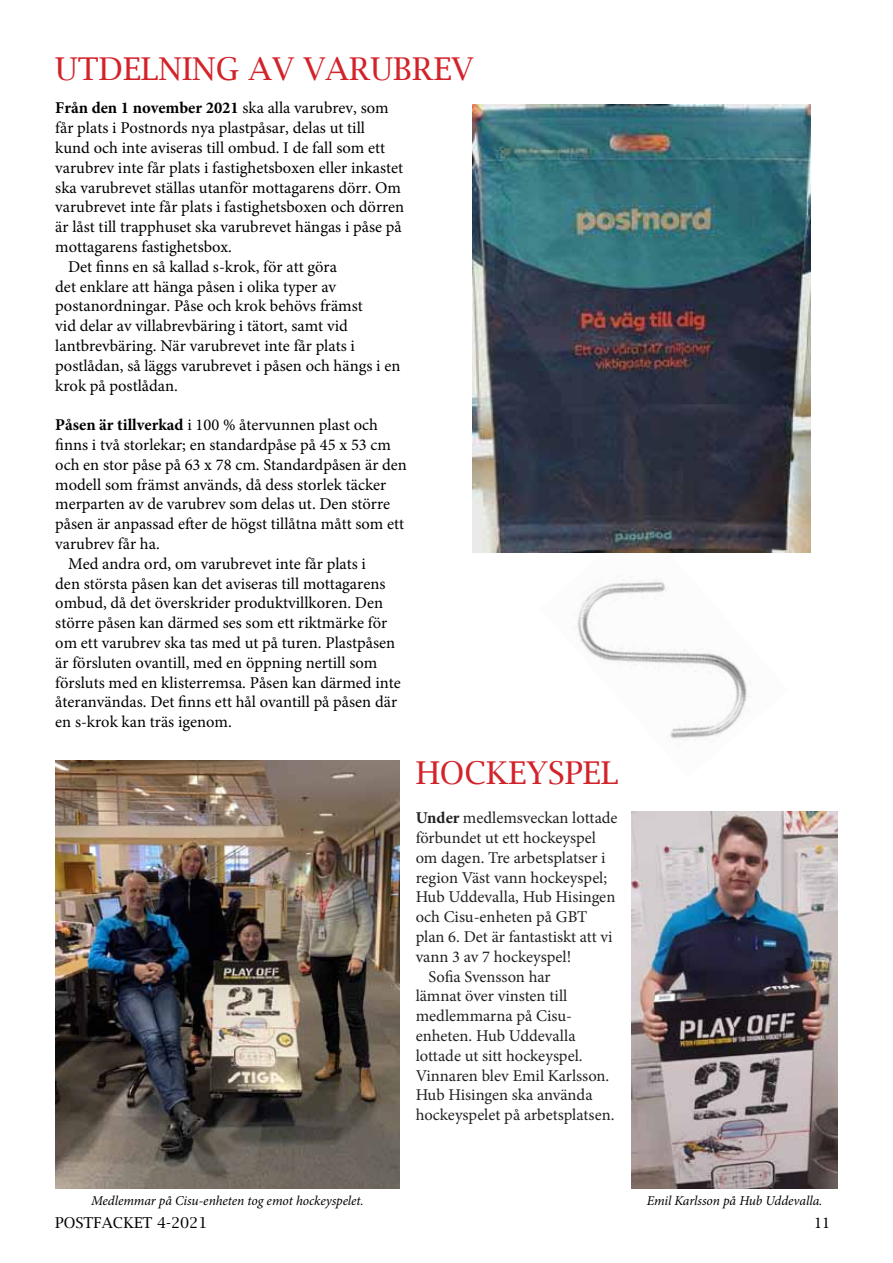
<style>
.page{position:relative;width:893px;height:1263px;background:#fff}
.page>*{position:absolute;margin:0;border:0;box-sizing:border-box;transform-origin:0 0}
.t1{font:31.5px "Lucida Bright";color:#d2232a}
.t2{font:16.5px "Minion Pro";color:#000}
.t3{font:16.5px "Minion Pro";color:#212121}
.t4{font:700 16.5px "Minion Pro";color:#000}
.t5{font:15px "Lucida Bright";color:#000}
.t6{font:italic 13.5px "Minion Pro";letter-spacing:-.005em;color:#000}
.s1{font-weight:400}
.s2{font-weight:700}
</style>
<div class="page">
<img style="left:577px;top:579px;width:173px;height:160px">
<img style="left:472px;top:105px;width:339px;height:448px">
<img style="left:55px;top:760px;width:345px;height:428px">
<img style="left:631px;top:811px;width:207px;height:377px">
<h1 class="t1" style="left:55px;top:50px;width:420px">UTDELNING AV VARUBREV</h1>
<p class="t4" style="left:55px;top:96px;width:335px">Från den 1 november 2021 <span class="s1">ska alla varubrev, som</span></p>
<p class="t2" style="left:55px;top:117px;width:311px">får plats i Postnords nya plastpåsar, delas ut till</p>
<p class="t2" style="left:55px;top:137px;width:331px">kund och inte aviseras till ombud. I de fall som ett</p>
<p class="t2" style="left:55px;top:156px;width:349px">varubrev inte får plats i fastighetsboxen eller inkastet</p>
<p class="t2" style="left:55px;top:176px;width:347px">ska varubrevet ställas utanför mottagarens dörr. Om</p>
<p class="t2" style="left:55px;top:196px;width:351px">varubrevet inte får plats i fastighetsboxen och dörren</p>
<p class="t2" style="left:55px;top:216px;width:348px">är låst till trapphuset ska varubrevet hängas i påse på</p>
<p class="t2" style="left:55px;top:236px;width:178px">mottagarens fastighetsbox.</p>
<p class="t2" style="left:68px;top:255px;width:270px">Det finns en så kallad s-krok, för att göra</p>
<p class="t2" style="left:55px;top:275px;width:282px">det enklare att hänga påsen i olika typer av</p>
<p class="t2" style="left:55px;top:295px;width:309px">postanordningar. Påse och krok behövs främst</p>
<p class="t2" style="left:55px;top:315px;width:294px">vid delar av villabrevbäring i tätort, samt vid</p>
<p class="t2" style="left:55px;top:335px;width:301px">lantbrevbäring. När varubrevet inte får plats i</p>
<p class="t2" style="left:55px;top:354px;width:347px">postlådan, så läggs varubrevet i påsen och hängs i en</p>
<p class="t2" style="left:55px;top:374px;width:124px">krok på postlådan.</p>
<p class="t2" style="left:55px;top:414px;width:324px"><span class="s2">Påsen är tillverkad</span> i 100 % återvunnen plast och</p>
<p class="t2" style="left:55px;top:434px;width:337px">finns i två storlekar; en standardpåse på 45 x 53 cm</p>
<p class="t2" style="left:55px;top:453px;width:353px">och en stor påse på 63 x 78 cm. Standardpåsen är den</p>
<p class="t2" style="left:55px;top:473px;width:333px">modell som främst används, då dess storlek täcker</p>
<p class="t2" style="left:55px;top:493px;width:336px">merparten av de varubrev som delas ut. Den större</p>
<p class="t2" style="left:55px;top:513px;width:351px">påsen är anpassad efter de högst tillåtna mått som ett</p>
<p class="t2" style="left:55px;top:533px;width:106px">varubrev får ha.</p>
<p class="t2" style="left:68px;top:552px;width:299px">Med andra ord, om varubrevet inte får plats i</p>
<p class="t2" style="left:55px;top:572px;width:332px">den största påsen kan det aviseras till mottagarens</p>
<p class="t2" style="left:55px;top:592px;width:329px">ombud, då det överskrider produktvillkoren. Den</p>
<p class="t2" style="left:55px;top:612px;width:333px">större påsen kan därmed ses som ett riktmärke för</p>
<p class="t2" style="left:55px;top:632px;width:341px">om ett varubrev ska tas med ut på turen. Plastpåsen</p>
<p class="t2" style="left:55px;top:651px;width:324px">är försluten ovantill, med en öppning nertill som</p>
<p class="t2" style="left:55px;top:671px;width:347px">försluts med en klisterremsa. Påsen kan därmed inte</p>
<p class="t2" style="left:55px;top:691px;width:343px">återanvändas. Det finns ett hål ovantill på påsen där</p>
<p class="t2" style="left:55px;top:711px;width:178px">en s-krok kan träs igenom.</p>
<h1 class="t1" style="left:416px;top:755px;width:204px">HOCKEYSPEL</h1>
<p class="t3" style="left:416px;top:807px;width:203px"><span class="s2">Under</span> medlemsveckan lottade</p>
<p class="t3" style="left:416px;top:827px;width:182px">förbundet ut ett hockeyspel</p>
<p class="t3" style="left:416px;top:846px;width:191px">om dagen. Tre arbetsplatser i</p>
<p class="t3" style="left:416px;top:866px;width:193px">region Väst vann hockeyspel;</p>
<p class="t3" style="left:416px;top:886px;width:201px">Hub Uddevalla, Hub Hisingen</p>
<p class="t3" style="left:416px;top:906px;width:173px">och Cisu-enheten på GBT</p>
<p class="t3" style="left:416px;top:926px;width:198px">plan 6. Det är fantastiskt att vi</p>
<p class="t3" style="left:416px;top:945px;width:157px">vann 3 av 7 hockeyspel!</p>
<p class="t3" style="left:428px;top:965px;width:124px">Sofia Svensson har</p>
<p class="t3" style="left:416px;top:985px;width:153px">lämnat över vinsten till</p>
<p class="t3" style="left:416px;top:1005px;width:158px">medlemmarna på Cisu-</p>
<p class="t3" style="left:416px;top:1025px;width:161px">enheten. Hub Uddevalla</p>
<p class="t3" style="left:416px;top:1044px;width:168px">lottade ut sitt hockeyspel.</p>
<p class="t3" style="left:416px;top:1064px;width:195px">Vinnaren blev Emil Karlsson.</p>
<p class="t3" style="left:416px;top:1084px;width:178px">Hub Hisingen ska använda</p>
<p class="t3" style="left:416px;top:1104px;width:200px">hockeyspelet på arbetsplatsen.</p>
<p class="t6" style="left:91px;top:1191px;width:274px">Medlemmar på Cisu-enheten tog emot hockeyspelet.</p>
<p class="t6" style="left:647px;top:1191px;width:177px">Emil Karlsson på Hub Uddevalla.</p>
<p class="t5" style="left:55px;top:1214px;width:154px">POSTFACKET 4-2021</p>
<p class="t2" style="left:814px;top:1212px;width:17px">11</p>
</div>
